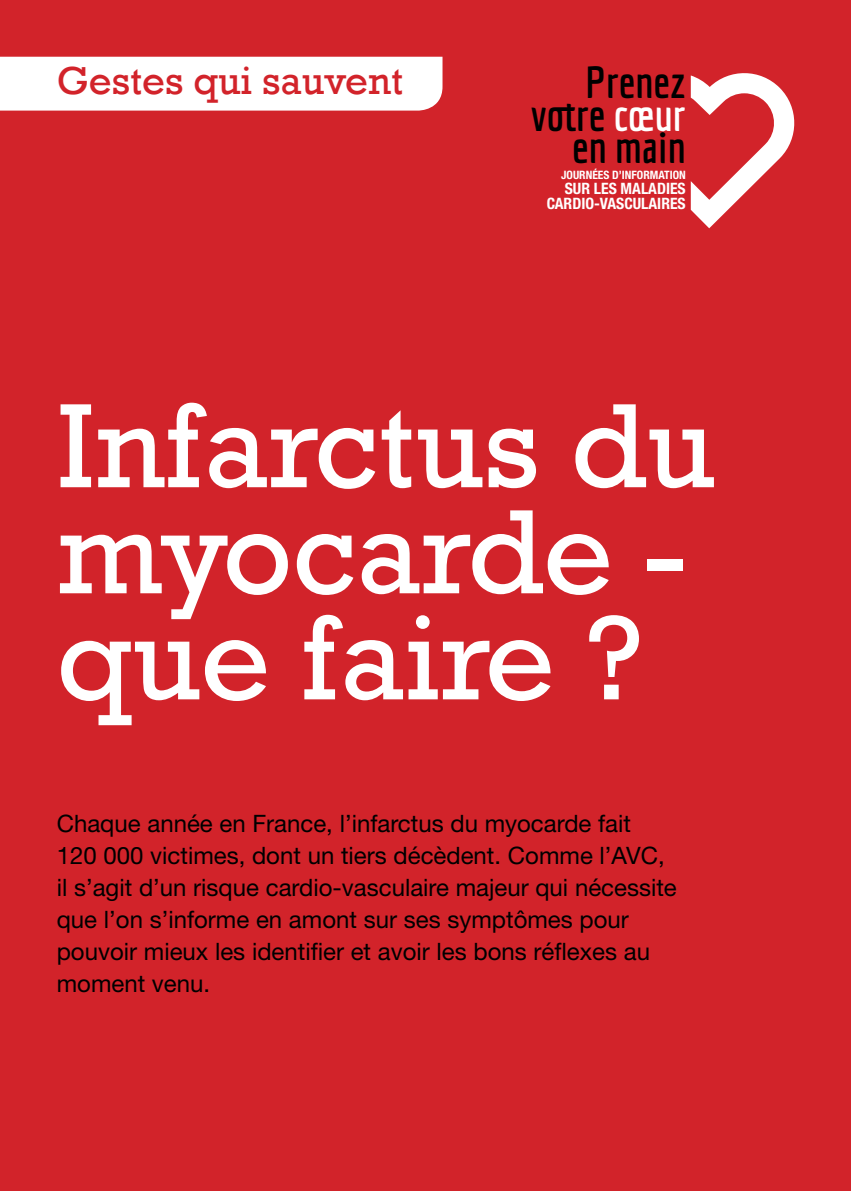
<style>
.page{position:relative;width:851px;height:1191px;background:#fff}
.page>*{position:absolute;margin:0;border:0;box-sizing:border-box;transform-origin:0 0}
.t1{font:122px/106px "Rockwell";color:#fff}
.t2{font:700 43.6px/32.6px "Economica";color:#000;text-align:right}
.t3{font:40px "Rockwell";color:#d2232a}
.t4{font:24px/32px "Helvetica Neue";color:#000}
.t5{font:700 condensed 15.6px/14.8px "Helvetica Neue";color:#fff;text-align:right}
.t6{font:700 condensed 11.6px "Helvetica Neue";color:#fff}
.s1{color:#fff}
</style>
<div class="page">
<div style="left:0;top:0;width:850px;height:1191px;background:#d2232a"></div>
<svg style="left:690px;top:73px;width:105px;height:155px"></svg>
<div style="left:0;top:57px;width:442px;height:54px;background:#fff"></div>
<h3 class="t3" style="left:57px;top:57px;width:348px">Gestes qui sauvent</h3>
<h2 class="t2" style="left:530px;top:65px;width:156px">Prenez votre <span class="s1">cœur </span>en main</h2>
<p class="t6" style="left:561px;top:168px;width:126px">JOURNÉES D’INFORMATION</p>
<p class="t5" style="left:546px;top:181px;width:140px">SUR LES MALADIES<br>CARDIO-VASCULAIRES</p>
<h1 class="t1" style="left:57px;top:395px;width:659px">Infarctus du myocarde - que faire ?</h1>
<p class="t4" style="left:57px;top:806px;width:621px">Chaque année en France, l’infarctus du myocarde fait 120 000 victimes, dont un tiers décèdent. Comme l’AVC, il s’agit d’un risque cardio-vasculaire majeur qui nécessite que l’on s’informe en amont sur ses symptômes pour pouvoir mieux les identifier et avoir les bons réflexes au moment venu.</p>
</div>
